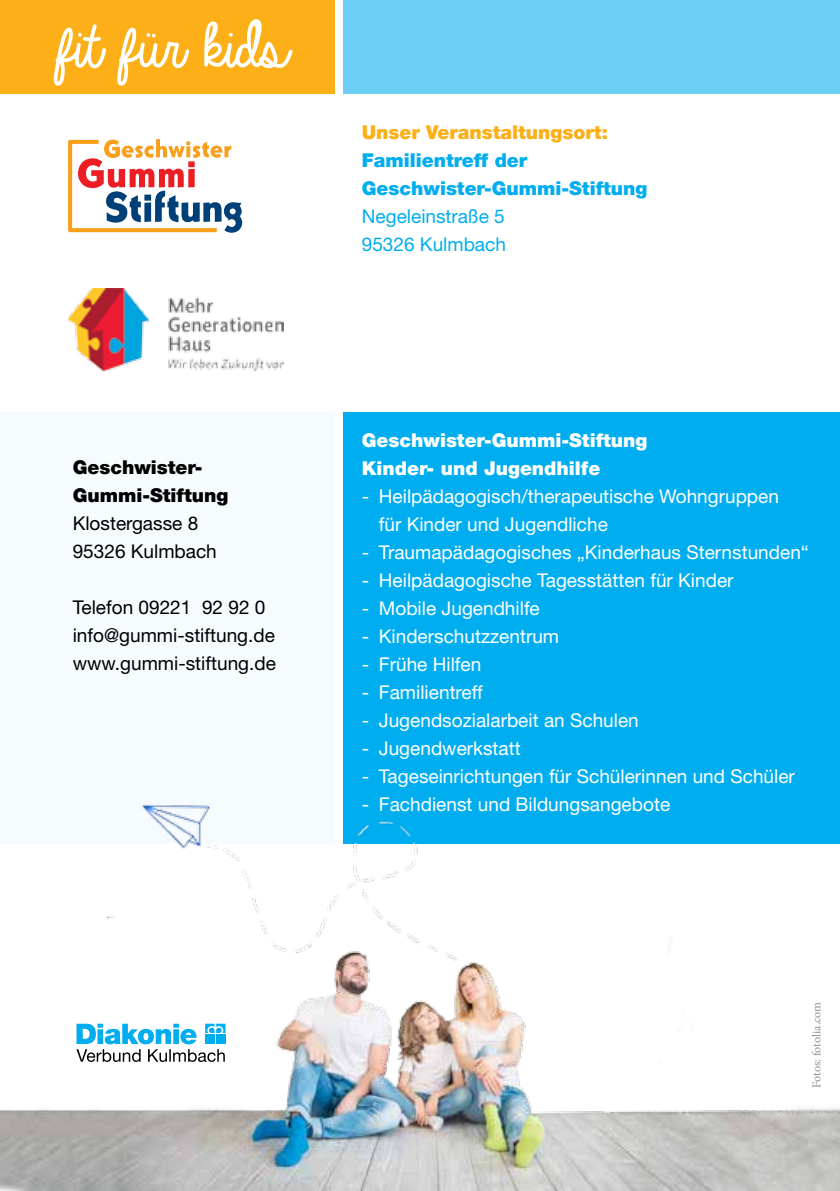
<style>
.page{position:relative;width:840px;height:1191px;background:#fff}
.page>*{position:absolute;margin:0;border:0;box-sizing:border-box;transform-origin:0 0}
.t1{font:69px "Always In My Heart";color:#fff}
.t2{font:19px/28px "Helvetica Neue LT";color:#fff}
.t3{font:19px/28px "Helvetica Neue LT";color:#000}
.t4{font:900 19px/28px "Helvetica Neue LT Com";color:#fff}
.t5{font:900 19px/28px "Helvetica Neue LT Com";color:#00aeef}
.t6{font:19px/28px "Helvetica Neue LT";color:#00aeef}
.t7{font:900 19px/28px "Helvetica Neue LT Com";color:#000}
.t8{font:900 19px "Helvetica Neue LT Com";color:#fcaf17}
.t9{font:12px "Minion Pro";letter-spacing:-.005em;color:#8e9092}
</style>
<div class="page">
<div style="left:0;top:413px;width:334px;height:431px;background:#f6fbfe"></div>
<div style="left:343px;top:413px;width:496px;height:431px;background:#00aeef"></div>
<div style="left:343px;top:0;width:496px;height:94px;background:#6dcff6"></div>
<div style="left:0;top:0;width:334px;height:94px;background:#fcaf17"></div>
<svg style="left:68px;top:139px;width:174px;height:94px"></svg>
<img style="left:67px;top:288px;width:216px;height:82px">
<img style="left:0;top:804px;width:839px;height:387px">
<svg style="left:76px;top:1023px;width:149px;height:39px"></svg>
<h1 class="t1" style="left:44px;top:9px;width:232px">fit für kids</h1>
<p class="t8" style="left:361px;top:121px;width:247px">Unser Veranstaltungsort:</p>
<p class="t5" style="left:361px;top:146px;width:287px">Familientreff der<br>Geschwister-Gummi-Stiftung</p>
<p class="t6" style="left:361px;top:202px;width:146px">Negeleinstraße 5<br>95326 Kulmbach</p>
<p class="t7" style="left:73px;top:453px;width:157px">Geschwister-<br>Gummi-Stiftung</p>
<p class="t3" style="left:73px;top:508px;width:146px">Klostergasse 8<br>95326 Kulmbach</p>
<p class="t3" style="left:73px;top:592px;width:205px">Telefon 09221 92 92 0 info@gummi-stiftung.de www.gummi-stiftung.de</p>
<p class="t4" style="left:361px;top:426px;width:287px">Geschwister-Gummi-Stiftung<br>Kinder- und Jugendhilfe</p>
<p class="t2" style="left:378px;top:482px;width:401px;text-indent:-17px">- Heilpädagogisch/therapeutische Wohngruppen für Kinder und Jugendliche</p>
<p class="t2" style="left:361px;top:538px;width:448px">- Traumapädagogisches „Kinderhaus Sternstunden“</p>
<p class="t2" style="left:361px;top:566px;width:373px">- H eilpädagogische Tagesstätten für Kinder</p>
<p class="t2" style="left:361px;top:594px;width:179px">- Mobile Jugendhilfe</p>
<p class="t2" style="left:361px;top:622px;width:199px">- Kinderschutzzentrum</p>
<p class="t2" style="left:361px;top:650px;width:121px">- Frühe H ilfen</p>
<p class="t2" style="left:361px;top:678px;width:122px">- Familientreff</p>
<p class="t2" style="left:361px;top:706px;width:278px">- Jugendsozialarbeit an Schulen</p>
<p class="t2" style="left:361px;top:734px;width:160px">- Jugendwerkstatt</p>
<p class="t2" style="left:361px;top:762px;width:434px">- Tageseinrichtungen für Schülerinnen und Schüler</p>
<p class="t2" style="left:361px;top:790px;width:310px">- Fachdienst und Bildungsangebote</p>
<p class="t9" style="left:808px;top:1087px;width:87px;rotate:-90deg">Fotos: fotolia.com</p>
</div>
